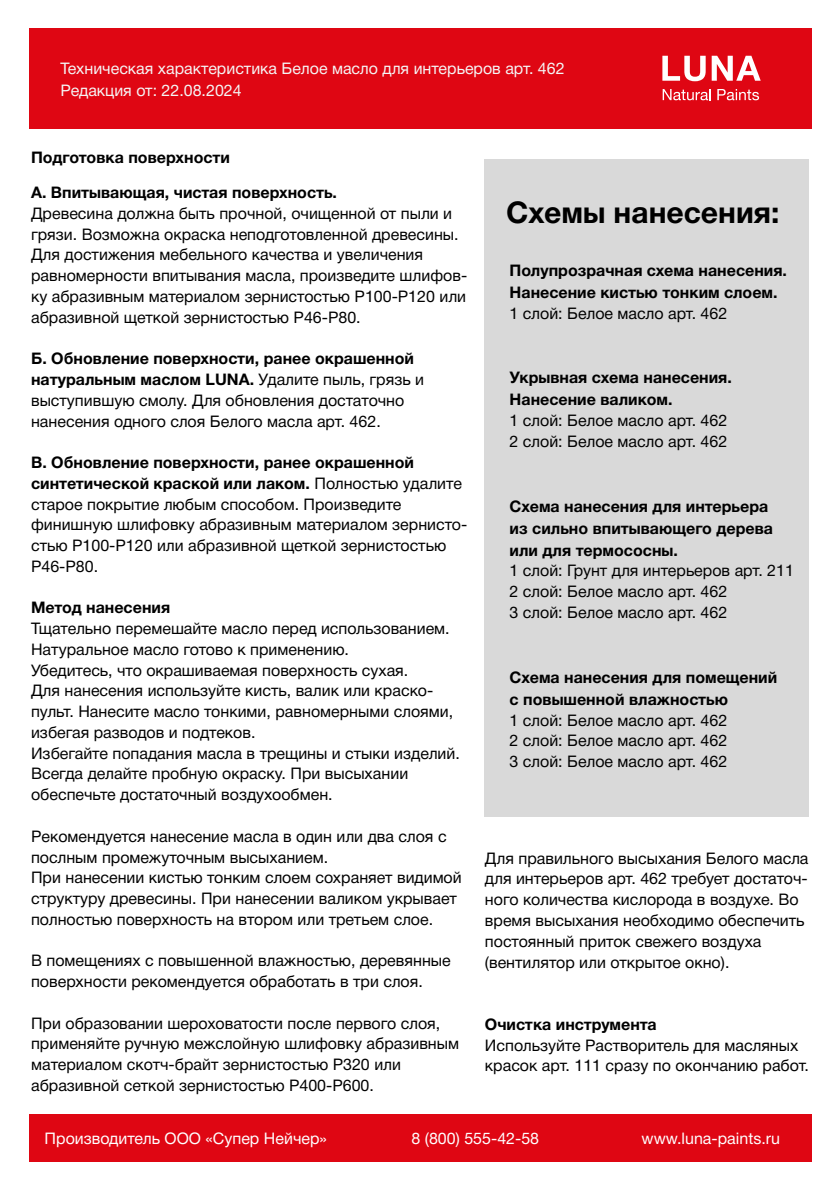
<style>
.page{position:relative;width:840px;height:1191px;background:#fff}
.page>*{position:absolute;margin:0;border:0;box-sizing:border-box;transform-origin:0 0}
.t1{font:700 30px "Helvetica Neue Cyr";color:#000}
.t2{font:16px/20.8px "Helvetica Neue Cyr";color:#000}
.t3{font:700 16px/22px "Helvetica Neue Cyr";color:#000}
.t4{font:16px/22px "Helvetica Neue Cyr";color:#f5f5f5}
.t5{font:16px "Helvetica Neue Cyr";color:#fff}
.s1{font-weight:700}
</style>
<div class="page">
<div style="left:483px;top:160px;width:324px;height:657px;background:#d9d9d9"></div>
<div style="left:29px;top:1114px;width:782px;height:48px;background:#df0613"></div>
<div style="left:29px;top:28px;width:782px;height:101px;background:#df0613"></div>
<svg style="left:662px;top:89px;width:48px;height:11px"></svg>
<svg style="left:717px;top:89px;width:41px;height:11px"></svg>
<svg style="left:662px;top:56px;width:43px;height:25px"></svg>
<svg style="left:711px;top:56px;width:49px;height:25px"></svg>
<p class="t4" style="left:60px;top:58px;width:505px">Техническая характеристика Белое масло для интерьеров арт. 462<br>Редакция от: 22.08.2024</p>
<p class="t3" style="left:31px;top:140px;width:307px;line-height:34.8px">Подготовка поверхности<br>A. Впитывающая, чистая поверхность.</p>
<p class="t2" style="left:31px;top:203px;width:437px">Древесина должна быть прочной, очищенной от пыли и грязи. Возможна окраска неподготовленной древесины.<br>Для достижения мебельного качества и увеличения равномерности впитывания масла, произведите шлифов&shy;ку абразивным материалом зернистостью P100-P120 или абразивной щеткой зернистостью P46-P80.</p>
<p class="t2" style="left:31px;top:348px;width:394px"><span class="s1">Б. Обновление поверхности, ранее окрашенной натуральным маслом LUNA.</span> Удалите пыль, грязь и выступившую смолу. Для обновления достаточно нанесения одного слоя Белого масла арт. 462.</p>
<p class="t2" style="left:31px;top:452px;width:437px"><span class="s1">В. Обновление поверхности, ранее окрашенной синтетической краской или лаком.</span> Полностью удалите старое покрытие любым способом. Произведите финишную шлифовку абразивным материалом зернисто&shy;стью P100-P120 или абразивной щеткой зернистостью P46-P80.</p>
<p class="t3" style="left:31px;top:597px;width:140px">Метод нанесения</p>
<p class="t2" style="left:31px;top:618px;width:430px">Тщательно перемешайте масло перед использованием.<br>Натуральное масло готово к применению.<br>Убедитесь, что окрашиваемая поверхность сухая.<br>Для нанесения используйте кисть, валик или краско&shy;пульт. Нанесите масло тонкими, равномерными слоями, избегая разводов и подтеков.<br>Избегайте попадания масла в трещины и стыки изделий.<br>Всегда делайте пробную окраску. При высыхании обеспечьте достаточный воздухообмен.</p>
<p class="t2" style="left:31px;top:826px;width:432px">Рекомендуется нанесение масла в один или два слоя с послным промежуточным высыханием.<br>При нанесении кистью тонким слоем сохраняет видимой структуру древесины. При нанесении валиком укрывает полностью поверхность на втором или третьем слое.</p>
<p class="t2" style="left:31px;top:950px;width:421px">В помещениях с повышенной влажностью, деревянные поверхности рекомендуется обработать в три слоя.</p>
<p class="t2" style="left:31px;top:1012px;width:429px">При образовании шероховатости после первого слоя, применяйте ручную межслойную шлифовку абразивным материалом скотч-брайт зернистостью P320 или абразивной сеткой зернистостью P400-P600.</p>
<h1 class="t1" style="left:506px;top:196px;width:274px">Схемы нанесения:</h1>
<p class="t3" style="left:509px;top:259px;width:279px">Полупрозрачная схема нанесения.<br>Нанесение кистью тонким слоем.</p>
<p class="t2" style="left:509px;top:303px;width:219px">1 слой: Белое масло арт. 462</p>
<p class="t3" style="left:509px;top:367px;width:224px">Укрывная схема нанесения.<br>Нанесение валиком.</p>
<p class="t2" style="left:509px;top:410px;width:219px">1 слой: Белое масло арт. 462<br>2 слой: Белое масло арт. 462</p>
<p class="t3" style="left:509px;top:495px;width:265px">Схема нанесения для интерьера из сильно впитывающего дерева или для термососны.</p>
<p class="t2" style="left:509px;top:560px;width:286px">1 слой: Грунт для интерьеров арт. 211<br>2 слой: Белое масло арт. 462<br>3 слой: Белое масло арт. 462</p>
<p class="t3" style="left:509px;top:666px;width:269px">Схема нанесения для помещений с повышенной влажностью</p>
<p class="t2" style="left:509px;top:709px;width:219px;text-align:justify">1 слой: Белое масло арт. 462<br>2 слой: Белое масло арт. 462<br>3 слой: Белое масло арт. 462</p>
<p class="t2" style="left:484px;top:848px;width:325px">Для правильного высыхания Белого масла для интерьеров арт. 462 требует достаточ&shy;ного количества кислорода в воздухе. Во время высыхания необходимо обеспечить постоянный приток свежего воздуха (вентилятор или открытое окно).</p>
<p class="t3" style="left:484px;top:1013px;width:173px">Очистка инструмента</p>
<p class="t2" style="left:484px;top:1034px;width:325px">Используйте Растворитель для масляных красок арт. 111 сразу по окончанию работ.</p>
<p class="t5" style="left:45px;top:1129px;width:284px">Производитель ООО «Супер Нейчер»</p>
<p class="t5" style="left:411px;top:1129px;width:129px">8 (800) 555-42-58</p>
<p class="t5" style="left:641px;top:1129px;width:140px">www.luna-paints.ru</p>
</div>
